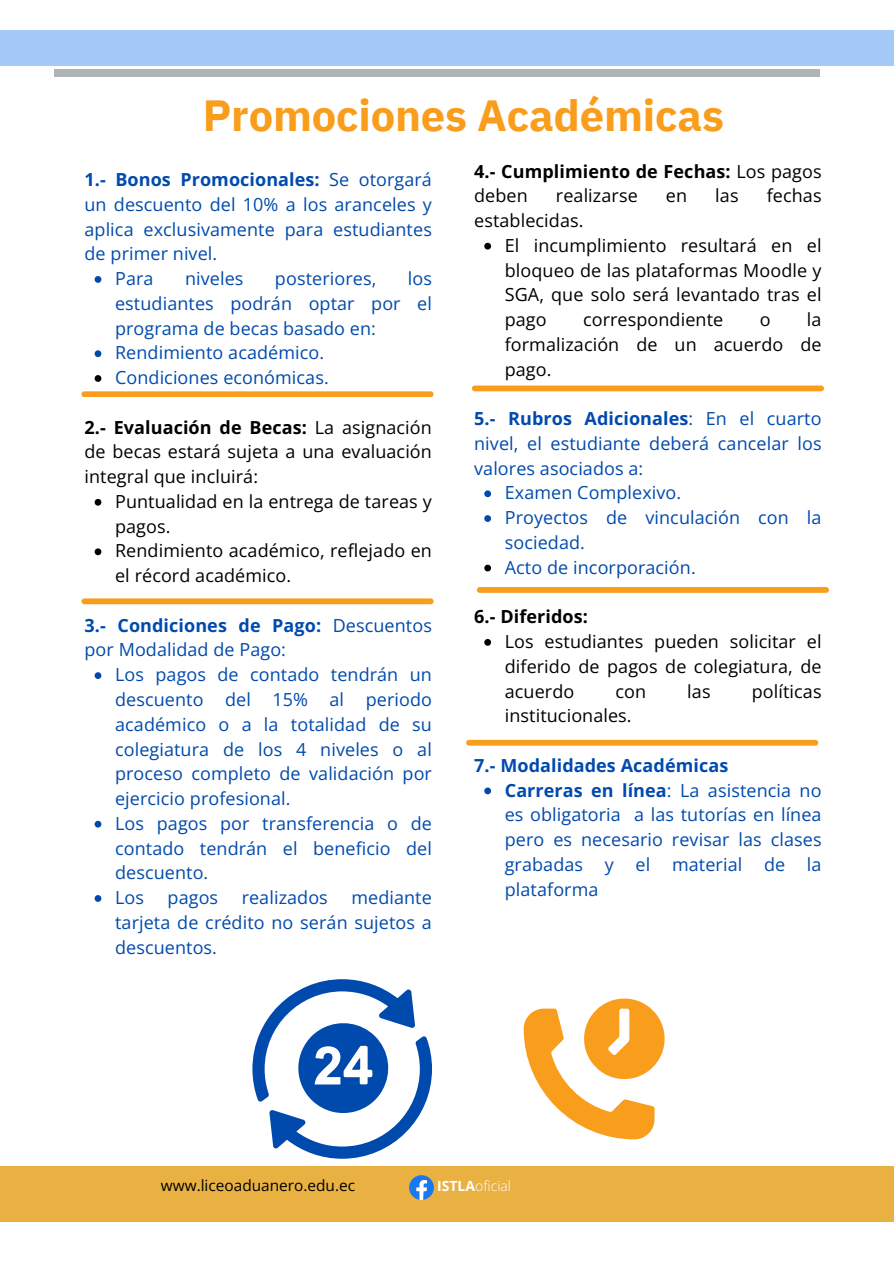
<style>
.page{position:relative;width:894px;height:1264px;background:#fff}
.page>*{position:absolute;margin:0;border:0;box-sizing:border-box;transform-origin:0 0}
.t1{font:700 43.5px "IBM Plex Sans";letter-spacing:-.005em;color:#f99d1c}
.t2{font:18px/24.8px "Open Sans";letter-spacing:.005em;color:#004aad;text-align:justify}
.t3{font:18px/24.8px "Open Sans";letter-spacing:.005em;color:#000;text-align:justify}
.t4{font:700 18px/24.8px "Open Sans";letter-spacing:.005em;color:#000}
.t5{font:700 18px "Open Sans";letter-spacing:.005em;color:#004aad}
.t6{font:15.45px "Open Sans";color:#000}
.t7{font:300 13.95px "Open Sans";color:#fff}
.s1{font-weight:400}
.s2{font-weight:700}
</style>
<div class="page">
<div style="left:54px;top:69px;width:765px;height:7px;background:#afb4b7"></div>
<div style="left:0;top:30px;width:893px;height:35px;background:#a5caf9"></div>
<div style="left:0;top:1166px;width:893px;height:55px;background:#e9b141"></div>
<svg style="left:409px;top:1175px;width:25px;height:24px"></svg>
<svg style="left:252px;top:979px;width:180px;height:179px"></svg>
<svg style="left:523px;top:998px;width:141px;height:141px"></svg>
<svg style="left:95px;top:276px;width:6px;height:7px"></svg>
<svg style="left:95px;top:350px;width:6px;height:7px"></svg>
<svg style="left:95px;top:375px;width:6px;height:7px"></svg>
<svg style="left:95px;top:499px;width:6px;height:6px"></svg>
<svg style="left:95px;top:548px;width:6px;height:7px"></svg>
<svg style="left:95px;top:672px;width:6px;height:7px"></svg>
<svg style="left:95px;top:820px;width:6px;height:7px"></svg>
<svg style="left:95px;top:895px;width:6px;height:6px"></svg>
<div style="left:81px;top:391px;width:352px;height:6px;background:#f99d1c;border-radius:3px"></div>
<svg style="left:484px;top:243px;width:7px;height:6px"></svg>
<svg style="left:484px;top:490px;width:7px;height:7px"></svg>
<svg style="left:484px;top:515px;width:7px;height:7px"></svg>
<svg style="left:484px;top:564px;width:7px;height:7px"></svg>
<svg style="left:484px;top:639px;width:7px;height:6px"></svg>
<svg style="left:484px;top:787px;width:7px;height:7px"></svg>
<div style="left:81px;top:598px;width:352px;height:6px;background:#f99d1c;border-radius:3px"></div>
<div style="left:466px;top:739px;width:352px;height:6px;background:#f99d1c;border-radius:3px"></div>
<div style="left:471px;top:385px;width:352px;height:6px;background:#f99d1c;border-radius:3px"></div>
<div style="left:476px;top:587px;width:352px;height:5px;background:#f99d1c;border-radius:3px"></div>
<p class="t1" style="left:203px;top:86px;width:522px">Promociones Académicas</p>
<h3 class="t4" style="left:474px;top:158px;width:349px">4.- Cumplimiento de Fechas: <span class="s1">Los pagos deben</span></h3>
<p class="t2" style="left:84px;top:167px;width:349px"><span class="s2">1.- Bonos Promocionales:</span> Se otorgará un descuento del 10% a los aranceles y aplica exclusivamente para estudiantes de primer nivel.</p>
<p class="t2" style="left:115px;top:266px;width:40px">Para</p>
<p class="t2" style="left:185px;top:266px;width:60px">niveles</p>
<p class="t2" style="left:275px;top:266px;width:103px">posteriores,</p>
<h3 class="t3" style="left:555px;top:183px;width:83px">realizarse</h3>
<h3 class="t3" style="left:665px;top:183px;width:23px">en</h3>
<h3 class="t3" style="left:715px;top:183px;width:25px">las</h3>
<h3 class="t3" style="left:766px;top:183px;width:56px">fechas</h3>
<h3 class="t3" style="left:474px;top:208px;width:111px">establecidas.</h3>
<p class="t3" style="left:504px;top:232px;width:318px">El incumplimiento resultará en el bloqueo de las plataformas Moodle y SGA, que solo será levantado tras el pago</p>
<p class="t2" style="left:115px;top:266px;width:318px;text-indent:292px">los estudiantes podrán optar por el programa de becas basado en:</p>
<p class="t2" style="left:115px;top:340px;width:210px">Rendimiento académico.</p>
<h3 class="t2" style="left:115px;top:365px;width:215px">Condiciones económicas.</h3>
<p class="t3" style="left:84px;top:414px;width:349px"><span class="s2">2.- Evaluación de Becas:</span> La asignación de becas estará sujeta a una evaluación integral que incluirá:</p>
<p class="t3" style="left:115px;top:488px;width:318px">Puntualidad en la entrega de tareas y pagos.</p>
<h3 class="t3" style="left:115px;top:538px;width:318px">Rendimiento académico, reflejado en el récord académico.</h3>
<p class="t2" style="left:84px;top:612px;width:349px"><span class="s2">3.- Condiciones de Pago:</span> Descuentos por Modalidad de Pago:</p>
<p class="t2" style="left:115px;top:662px;width:318px">Los pagos de contado tendrán un descuento del 15% al periodo académico o a la totalidad de su colegiatura de los 4 niveles o al proceso completo de validación por ejercicio profesional.</p>
<p class="t2" style="left:115px;top:810px;width:318px">Los pagos por transferencia o de contado tendrán el beneficio del descuento.</p>
<p class="t2" style="left:115px;top:884px;width:30px">Los</p>
<p class="t2" style="left:167px;top:884px;width:52px">pagos</p>
<p class="t2" style="left:241px;top:884px;width:88px">realizados</p>
<p class="t3" style="left:504px;top:307px;width:318px;text-indent:302px">la formalización de un acuerdo de pago.</p>
<h3 class="t2" style="left:474px;top:406px;width:349px"><span class="s2">5.- Rubros Adicionales</span>: En el cuarto nivel, el estudiante deberá cancelar los valores asociados a:</h3>
<p class="t2" style="left:504px;top:480px;width:178px">Examen Complexivo.</p>
<p class="t2" style="left:504px;top:505px;width:318px">Proyectos de vinculación con la sociedad.</p>
<p class="t2" style="left:504px;top:554px;width:192px">Acto de incorporación.</p>
<h2 class="t4" style="left:474px;top:604px;width:115px">6.- Diferidos:</h2>
<p class="t3" style="left:504px;top:628px;width:318px">Los estudiantes pueden solicitar el diferido de pagos de colegiatura, de acuerdo</p>
<p class="t3" style="left:583px;top:307px;width:142px">correspondiente</p>
<p class="t3" style="left:759px;top:307px;width:12px">o</p>
<p class="t3" style="left:615px;top:678px;width:32px">con</p>
<p class="t3" style="left:687px;top:678px;width:25px">las</p>
<p class="t3" style="left:751px;top:678px;width:71px">políticas</p>
<p class="t3" style="left:504px;top:703px;width:128px">institucionales.</p>
<h2 class="t5" style="left:474px;top:752px;width:256px">7.- Modalidades Académicas</h2>
<p class="t2" style="left:504px;top:777px;width:318px"><span class="s2">Carreras en línea</span>: La asistencia no es obligatoria a las tutorías en línea pero es necesario revisar las clases grabadas y el material de la plataforma</p>
<p class="t2" style="left:115px;top:884px;width:318px;text-indent:236px">mediante tarjeta de crédito no serán sujetos a descuentos.</p>
<h1 class="t6" style="left:161px;top:1174px;width:196px">www.liceoaduanero.edu.ec</h1>
<h3 class="t7" style="left:437px;top:1176px;width:75px"><span class="s2">ISTLA</span>oficial</h3>
</div>
